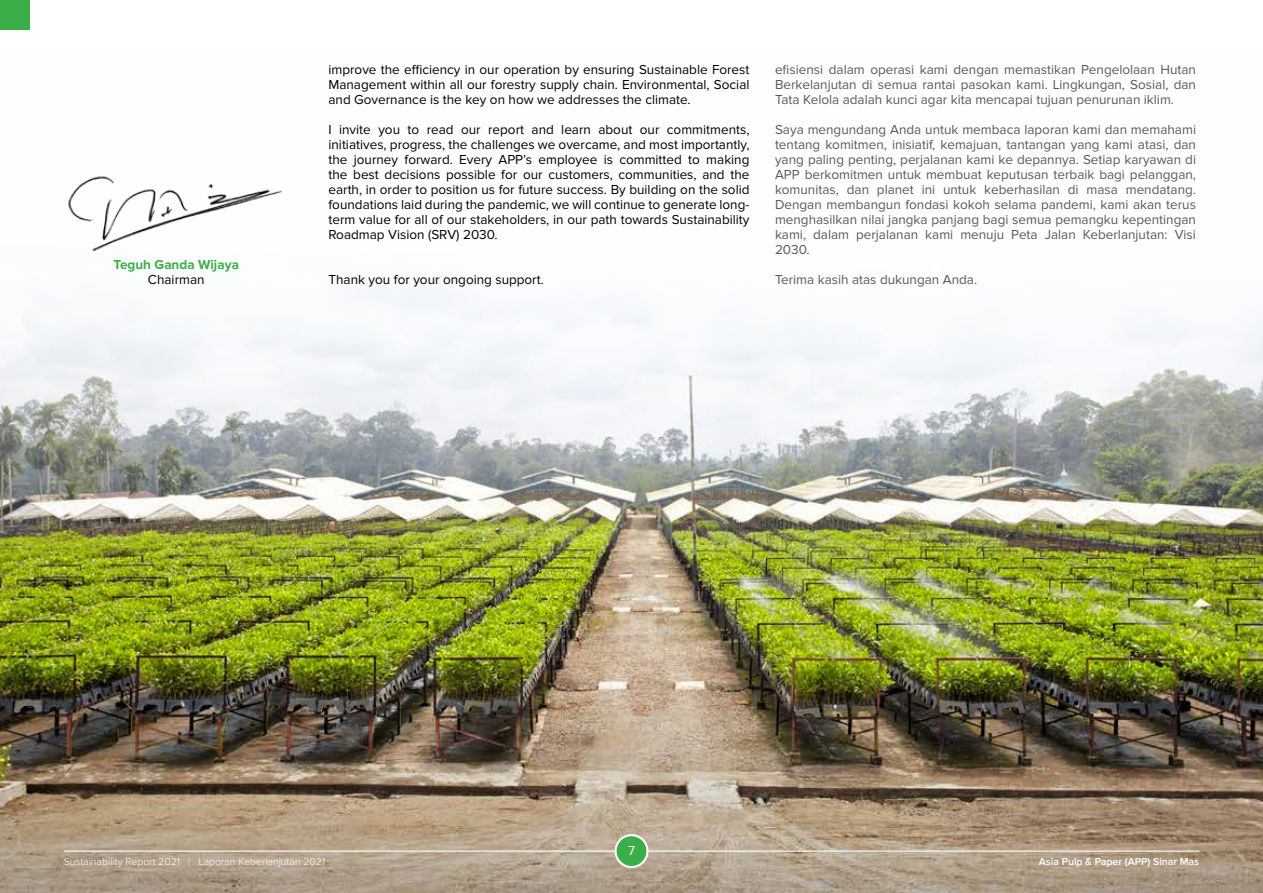
<style>
.page{position:relative;width:1263px;height:893px;background:#fff}
.page>*{position:absolute;margin:0;border:0;box-sizing:border-box;transform-origin:0 0}
.t1{font:13.5px/15px "Proxima Nova";color:#58595b;text-align:justify}
.t2{font:13.5px/15px "Proxima Nova";color:#000;text-align:justify}
.t3{font:700 13.5px "Proxima Nova";color:#3bae49}
.t4{font:13.5px "Proxima Nova";color:#fff}
.t5{font:300 10.5px "Proxima Nova";color:#fff}
.t6{font:600 10.5px "Proxima Nova";color:#fff}
</style>
<div class="page">
<img style="left:0;top:288px;width:1263px;height:605px">
<img style="left:68px;top:176px;width:214px;height:76px">
<hr style="left:64px;top:850px;width:1135px;height:2px;background:#fff">
<svg style="left:614px;top:834px;width:34px;height:34px"></svg>
<div style="left:617px;top:836px;width:29px;height:30px;background:#3bae49;border-radius:50%"></div>
<div style="left:0;top:0;width:30px;height:30px;background:#3bae49"></div>
<p class="t3" style="left:114px;top:257px;width:127px">Teguh Ganda Wijaya</p>
<p class="t2" style="left:148px;top:273px;width:58px">Chairman</p>
<p class="t2" style="left:328px;top:63px;width:422px">improve the efficiency in our operation by ensuring Sustainable Forest Management within all our forestry supply chain. Environmental, Social and Governance is the key on how we addresses the climate.</p>
<p class="t2" style="left:328px;top:123px;width:422px">I invite you to read our report and learn about our commitments, initiatives, progress, the challenges we overcame, and most importantly, the journey forward. Every APP’s employee is committed to making the best decisions possible for our customers, communities, and the earth, in order to position us for future success. By building on the solid foundations laid during the pandemic, we will continue to generate long&shy;term value for all of our stakeholders, in our path towards Sustainability Roadmap Vision (SRV) 2030.</p>
<p class="t2" style="left:328px;top:273px;width:217px">Thank you for your ongoing support.</p>
<p class="t1" style="left:775px;top:63px;width:422px">efisiensi dalam operasi kami dengan memastikan Pengelolaan Hutan Berkelanjutan di semua rantai pasokan kami. Lingkungan, Sosial, dan Tata Kelola adalah kunci agar kita mencapai tujuan penurunan iklim.</p>
<p class="t1" style="left:775px;top:123px;width:422px">Saya mengundang Anda untuk membaca laporan kami dan memahami tentang komitmen, inisiatif, kemajuan, tantangan yang kami atasi, dan yang paling penting, perjalanan kami ke depannya. Setiap karyawan di APP berkomitmen untuk membuat keputusan terbaik bagi pelanggan, komunitas, dan planet ini untuk keberhasilan di masa mendatang.<br>Dengan membangun fondasi kokoh selama pandemi, kami akan terus menghasilkan nilai jangka panjang bagi semua pemangku kepentingan kami, dalam perjalanan kami menuju Peta Jalan Keberlanjutan: Visi 2030.</p>
<p class="t1" style="left:775px;top:273px;width:204px">Terima kasih atas dukungan Anda.</p>
<p class="t4" style="left:628px;top:843px;width:8px">7</p>
<p class="t5" style="left:64px;top:855px;width:263px">Sustainability Report 2021 | Laporan Keberlanjutan 2021</p>
<p class="t6" style="left:1039px;top:855px;width:162px">Asia Pulp &amp; Paper (APP) Sinar Mas</p>
</div>
